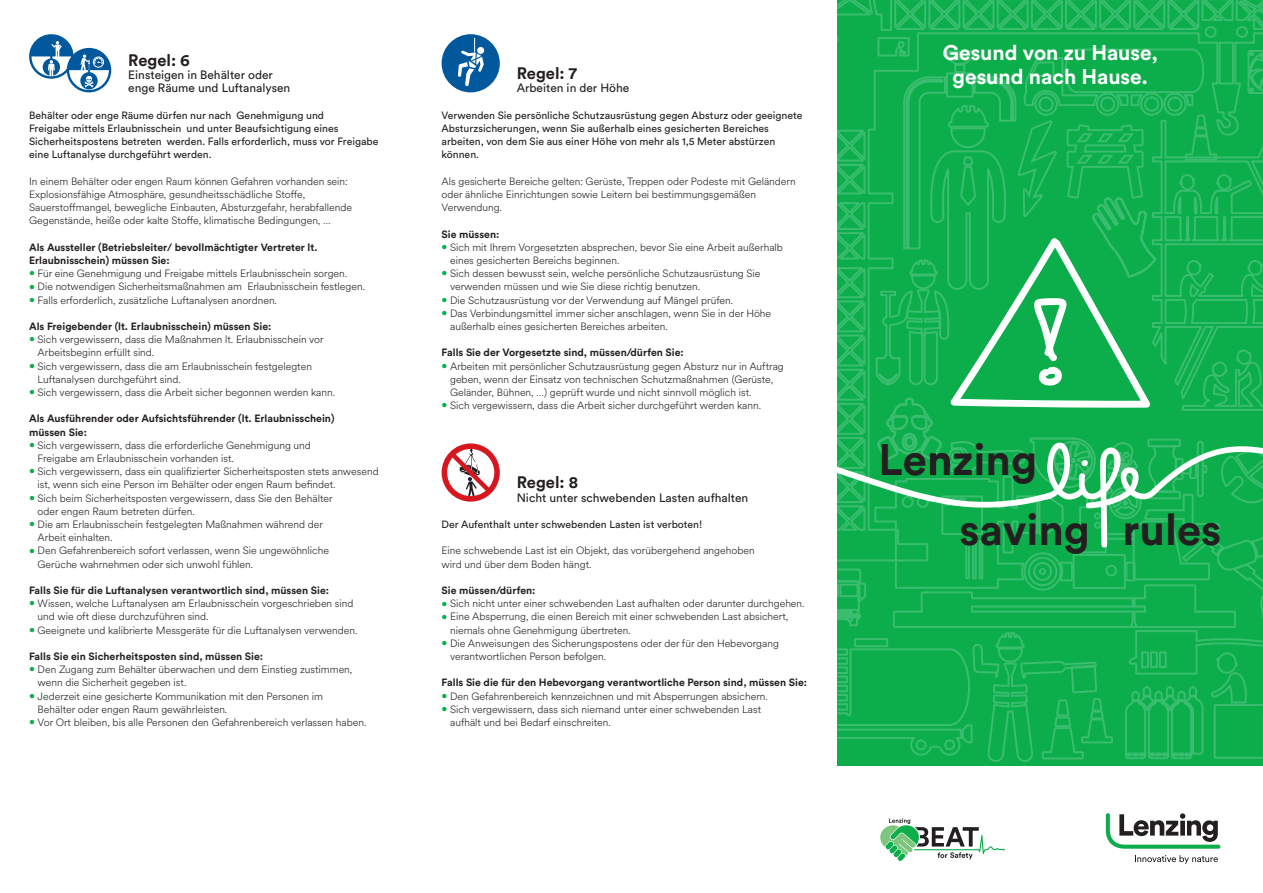
<style>
.page{position:relative;width:1263px;height:893px;background:#fff}
.page>*{position:absolute;margin:0;border:0;box-sizing:border-box;transform-origin:0 0}
.t1{font:700 43.65px "Circular Pro";color:#231f20}
.t2{font:700 21px/24px "Circular Pro";color:#fff;text-align:center}
.t3{font:700 16.5px "Circular Pro";color:#231f20}
.t4{font:12px/13.2px "Circular Pro";color:#231f20}
.t5{font:300 10.5px/13.2px "Lenzing Circular";color:#231f20}
.t6{font:10.5px/13.2px "Circular Pro";color:#231f20}
.t7{font:700 10.5px/13.2px "Circular Pro";color:#231f20}
.s1{color:#0cae4c}
</style>
<div class="page">
<svg style="left:838px;top:1px;width:425px;height:764px;background:#1ab256"></svg>
<svg style="left:880px;top:818px;width:125px;height:43px"></svg>
<svg style="left:1135px;top:855px;width:83px;height:9px"></svg>
<svg style="left:1106px;top:813px;width:114px;height:36px"></svg>
<svg style="left:29px;top:34px;width:45px;height:45px"></svg>
<div style="left:67px;top:48px;width:44px;height:44px;background:#01589c;border-radius:50%"></div>
<svg style="left:32px;top:41px;width:77px;height:49px"></svg>
<div style="left:442px;top:34px;width:58px;height:58px;background:#01589c;border-radius:50%"></div>
<svg style="left:458px;top:38px;width:26px;height:48px"></svg>
<svg style="left:442px;top:443px;width:58px;height:59px"></svg>
<h3 class="t3" style="left:128px;top:49px;width:63px">Regel: 6</h3>
<p class="t4" style="left:128px;top:68px;width:163px">Einsteigen in Behälter oder enge Räume und Luftanalysen</p>
<p class="t6" style="left:29px;top:108px;width:351px">Behälter oder enge Räume dürfen nur nach Genehmigung und<br>Freigabe mittels Erlaubnisschein und unter Beaufsichtigung eines Sicherheitspostens betreten werden. Falls erforderlich, muss vor Freigabe eine Luftanalyse durchgeführt werden.</p>
<p class="t5" style="left:29px;top:174px;width:324px">In einem Behälter oder engen Raum können Gefahren vorhanden sein:<br>Explosionsfähige Atmosphäre, gesundheitsschädliche Stoffe, Sauerstoffmangel, bewegliche Einbauten, Absturzgefahr, herabfallende Gegenstände, heiße oder kalte Stoffe, klimatische Bedingungen, …</p>
<p class="t7" style="left:29px;top:240px;width:290px">Als Aussteller (Betriebsleiter/ bevollmächtigter Vertreter lt.<br>Erlaubnisschein) müssen Sie:</p>
<p class="t5" style="left:29px;top:266px;width:320px"><span class="s1">•</span> Für eine Genehmigung und Freigabe mittels Erlaubnisschein sorgen.</p>
<p class="t5" style="left:29px;top:280px;width:337px"><span class="s1">•</span> Die notwendigen Sicherheitsmaßnahmen am Erlaubnisschein festlegen.</p>
<p class="t5" style="left:29px;top:293px;width:249px"><span class="s1">•</span> Falls erforderlich, zusätzliche Luftanalysen anordnen.</p>
<p class="t7" style="left:29px;top:319px;width:244px">Als Freigebender (lt. Erlaubnisschein) müssen Sie:</p>
<p class="t5" style="left:38px;top:332px;width:288px;text-indent:-9px"><span class="s1">•</span> Sich vergewissern, dass die Maßnahmen lt. Erlaubnisschein vor<br>Arbeitsbeginn erfüllt sind.</p>
<p class="t5" style="left:38px;top:359px;width:276px;text-indent:-9px"><span class="s1">•</span> Sich vergewissern, dass die am Erlaubnisschein festgelegten<br>Luftanalysen durchgeführt sind.</p>
<p class="t5" style="left:29px;top:385px;width:308px"><span class="s1">•</span> Sich vergewissern, dass die Arbeit sicher begonnen werden kann.</p>
<p class="t7" style="left:29px;top:412px;width:307px">Als Ausführender oder Aufsichtsführender (lt. Erlaubnisschein) müssen Sie:</p>
<p class="t5" style="left:38px;top:438px;width:275px;text-indent:-9px"><span class="s1">•</span> Sich vergewissern, dass die erforderliche Genehmigung und<br>Freigabe am Erlaubnisschein vorhanden ist.</p>
<p class="t5" style="left:38px;top:464px;width:343px;text-indent:-9px"><span class="s1">•</span> Sich vergewissern, dass ein qualifizierter Sicherheitsposten stets anwesend ist, wenn sich eine Person im Behälter oder engen Raum befindet.</p>
<p class="t5" style="left:38px;top:491px;width:296px;text-indent:-9px"><span class="s1">•</span> Sich beim Sicherheitsposten vergewissern, dass Sie den Behälter oder engen Raum betreten dürfen.</p>
<p class="t5" style="left:38px;top:517px;width:287px;text-indent:-9px"><span class="s1">•</span> Die am Erlaubnisschein festgelegten Maßnahmen während der<br>Arbeit einhalten.</p>
<p class="t5" style="left:38px;top:544px;width:293px;text-indent:-9px"><span class="s1">•</span> Den Gefahrenbereich sofort verlassen, wenn Sie ungewöhnliche<br>Gerüche wahrnehmen oder sich unwohl fühlen.</p>
<p class="t7" style="left:29px;top:583px;width:301px">Falls Sie für die Luftanalysen verantwortlich sind, müssen Sie:</p>
<p class="t5" style="left:38px;top:596px;width:317px;text-indent:-9px"><span class="s1">•</span> Wissen, welche Luftanalysen am Erlaubnisschein vorgeschrieben sind und wie oft diese durchzuführen sind.</p>
<p class="t5" style="left:29px;top:623px;width:330px"><span class="s1">•</span> Geeignete und kalibrierte Messgeräte für die Luftanalysen verwenden.</p>
<p class="t7" style="left:29px;top:649px;width:236px">Falls Sie ein Sicherheitsposten sind, müssen Sie:</p>
<p class="t5" style="left:38px;top:662px;width:316px;text-indent:-9px"><span class="s1">•</span> Den Zugang zum Behälter überwachen und dem Einstieg zustimmen, wenn die Sicherheit gegeben ist.</p>
<p class="t5" style="left:38px;top:689px;width:287px;text-indent:-9px"><span class="s1">•</span> Jederzeit eine gesicherte Kommunikation mit den Personen im<br>Behälter oder engen Raum gewährleisten.</p>
<p class="t5" style="left:29px;top:715px;width:339px"><span class="s1">•</span> Vor Ort bleiben, bis alle Personen den Gefahrenbereich verlassen haben.</p>
<h3 class="t3" style="left:517px;top:62px;width:62px">Regel: 7</h3>
<p class="t4" style="left:517px;top:81px;width:114px">Arbeiten in der Höhe</p>
<p class="t6" style="left:442px;top:108px;width:362px">Verwenden Sie persönliche Schutzausrüstung gegen Absturz oder geeignete Absturzsicherungen, wenn Sie außerhalb eines gesicherten Bereiches arbeiten, von dem Sie aus einer Höhe von mehr als 1,5 Meter abstürzen können.</p>
<p class="t5" style="left:442px;top:174px;width:356px">Als gesicherte Bereiche gelten: Gerüste, Treppen oder Podeste mit Geländern oder ähnliche Einrichtungen sowie Leitern bei bestimmungsgemäßen<br>Verwendung.</p>
<p class="t7" style="left:442px;top:227px;width:59px">Sie müssen:</p>
<p class="t5" style="left:450px;top:240px;width:334px;text-indent:-9px"><span class="s1">•</span> Sich mit Ihrem Vorgesetzten absprechen, bevor Sie eine Arbeit außerhalb eines gesicherten Bereichs beginnen.</p>
<p class="t5" style="left:450px;top:266px;width:312px;text-indent:-9px"><span class="s1">•</span> Sich dessen bewusst sein, welche persönliche Schutzausrüstung Sie verwenden müssen und wie Sie diese richtig benutzen.</p>
<p class="t5" style="left:442px;top:293px;width:293px"><span class="s1">•</span> Die Schutzausrüstung vor der Verwendung auf Mängel prüfen.</p>
<p class="t5" style="left:450px;top:306px;width:323px;text-indent:-9px"><span class="s1">•</span> Das Verbindungsmittel immer sicher anschlagen, wenn Sie in der Höhe außerhalb eines gesicherten Bereiches arbeiten.</p>
<p class="t7" style="left:442px;top:346px;width:244px">Falls Sie der Vorgesetzte sind, müssen/dürfen Sie:</p>
<p class="t5" style="left:450px;top:359px;width:335px;text-indent:-9px"><span class="s1">•</span> Arbeiten mit persönlicher Schutzausrüstung gegen Absturz nur in Auftrag geben, wenn der Einsatz von technischen Schutzmaßnahmen (Gerüste,<br>Geländer, Bühnen, …) geprüft wurde und nicht sinnvoll möglich ist.</p>
<p class="t5" style="left:442px;top:398px;width:321px"><span class="s1">•</span> Sich vergewissern, dass die Arbeit sicher durchgeführt werden kann.</p>
<h3 class="t3" style="left:517px;top:471px;width:63px">Regel: 8</h3>
<p class="t4" style="left:517px;top:490px;width:233px">Nicht unter schwebenden Lasten aufhalten</p>
<p class="t6" style="left:442px;top:517px;width:262px">Der Aufenthalt unter schwebenden Lasten ist verboten!</p>
<p class="t5" style="left:442px;top:544px;width:315px">Eine schwebende Last ist ein Objekt, das vorübergehend angehoben wird und über dem Boden hängt.</p>
<p class="t7" style="left:442px;top:583px;width:95px">Sie müssen/dürfen:</p>
<p class="t5" style="left:442px;top:596px;width:365px"><span class="s1">•</span> Sich nicht unter einer schwebenden Last aufhalten oder darunter durchgehen.</p>
<p class="t5" style="left:450px;top:610px;width:340px;text-indent:-9px"><span class="s1">•</span> Eine Absperrung, die einen Bereich mit einer schwebenden Last absichert, niemals ohne Genehmigung übertreten.</p>
<p class="t5" style="left:450px;top:636px;width:330px;text-indent:-9px"><span class="s1">•</span> Die Anweisungen des Sicherungspostens oder der für den Hebevorgang verantwortlichen Person befolgen.</p>
<p class="t7" style="left:442px;top:676px;width:367px">Falls Sie die für den Hebevorgang verantwortliche Person sind, müssen Sie:</p>
<p class="t5" style="left:442px;top:689px;width:328px"><span class="s1">•</span> Den Gefahrenbereich kennzeichnen und mit Absperrungen absichern.</p>
<p class="t5" style="left:450px;top:702px;width:313px;text-indent:-9px"><span class="s1">•</span> Sich vergewissern, dass sich niemand unter einer schwebenden Last aufhält und bei Bedarf einschreiten.</p>
<h2 class="t2" style="left:943px;top:39px;width:217px">Gesund von zu Hause, gesund nach Hause.</h2>
<h1 class="t1" style="left:878px;top:430px;width:160px">Lenzing</h1>
<h1 class="t1" style="left:959px;top:500px;width:263px">saving rules</h1>
</div>
